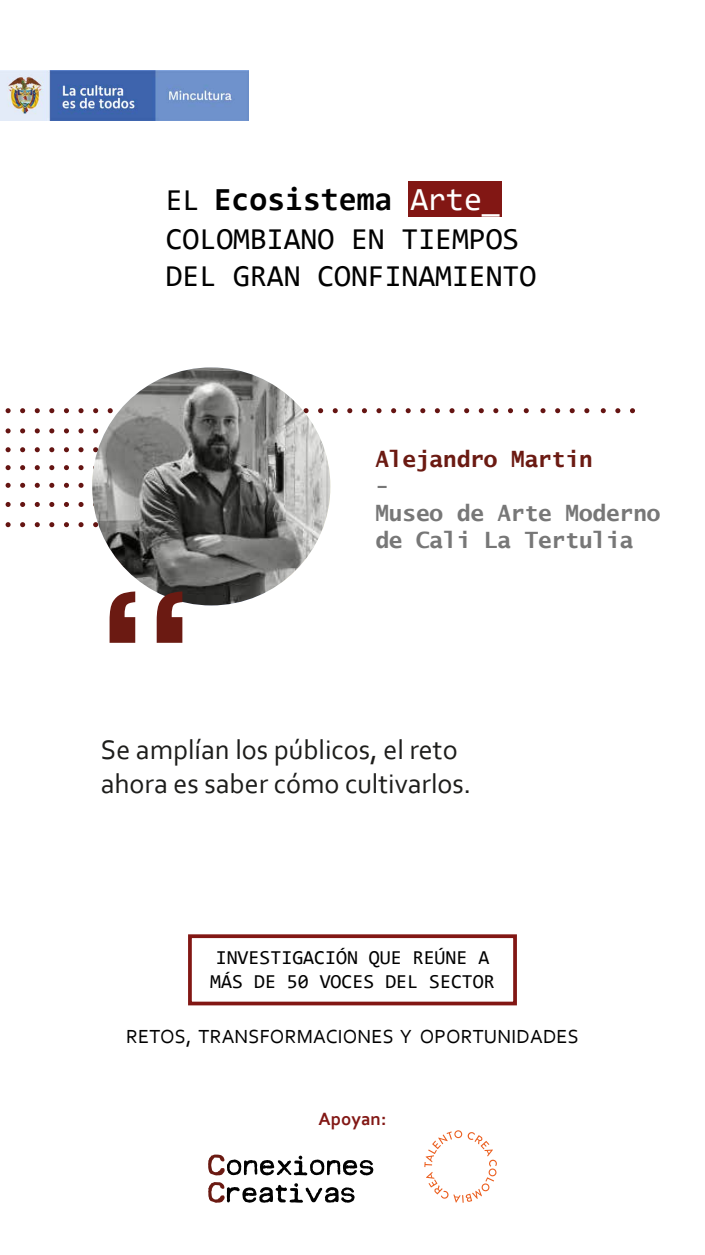
<style>
.page{position:relative;width:705px;height:1255px;background:#fff}
.page>*{position:absolute;margin:0;border:0;box-sizing:border-box;transform-origin:0 0}
.t1{font:700 32.5px "Consolas";color:#010101}
.t2{font:30.56px/36.7px "Consolas";color:#010101}
.t3{font:28.12px/33.8px "Corbel";color:#1d1d1b}
.t4{font:700 22.5px/27px "Lucida Sans Typewriter";color:#777}
.t5{font:700 22.5px "Lucida Sans Typewriter";color:#6b1a12}
.t6{font:19.88px/23.9px "Consolas";color:#010101}
.t7{font:19.88px "Corbel";letter-spacing:.01em;color:#010101}
.t8{font:700 18.62px "Corbel";color:#821714}
.s1{font-weight:400;font-size:30.56px}
.s2{font-weight:400;color:#fff}
</style>
<div class="page">
<div style="left:407px;top:181px;width:94px;height:36px;background:#821714"></div>
<svg style="left:208px;top:1155px;width:165px;height:21px"></svg>
<svg style="left:208px;top:1182px;width:147px;height:21px"></svg>
<svg style="left:424px;top:1130px;width:73px;height:73px"></svg>
<img style="left:0;top:71px;width:248px;height:50px">
<div style="left:188px;top:934px;width:328px;height:71px;border:4px solid #821714"></div>
<svg style="left:6px;top:522px;width:5px;height:5px"></svg>
<svg style="left:6px;top:502px;width:5px;height:5px"></svg>
<svg style="left:6px;top:483px;width:5px;height:5px"></svg>
<svg style="left:6px;top:465px;width:5px;height:5px"></svg>
<svg style="left:6px;top:447px;width:5px;height:5px"></svg>
<svg style="left:20px;top:522px;width:5px;height:5px"></svg>
<svg style="left:20px;top:502px;width:5px;height:5px"></svg>
<svg style="left:20px;top:483px;width:5px;height:5px"></svg>
<svg style="left:20px;top:465px;width:5px;height:5px"></svg>
<svg style="left:20px;top:447px;width:5px;height:5px"></svg>
<svg style="left:35px;top:522px;width:5px;height:5px"></svg>
<svg style="left:35px;top:502px;width:5px;height:5px"></svg>
<svg style="left:35px;top:483px;width:5px;height:5px"></svg>
<svg style="left:35px;top:465px;width:5px;height:5px"></svg>
<svg style="left:35px;top:447px;width:5px;height:5px"></svg>
<svg style="left:49px;top:522px;width:5px;height:5px"></svg>
<svg style="left:49px;top:502px;width:5px;height:5px"></svg>
<svg style="left:49px;top:483px;width:5px;height:5px"></svg>
<svg style="left:49px;top:465px;width:5px;height:5px"></svg>
<svg style="left:49px;top:447px;width:5px;height:5px"></svg>
<svg style="left:64px;top:522px;width:5px;height:5px"></svg>
<svg style="left:64px;top:502px;width:5px;height:5px"></svg>
<svg style="left:64px;top:483px;width:5px;height:5px"></svg>
<svg style="left:64px;top:465px;width:5px;height:5px"></svg>
<svg style="left:64px;top:447px;width:5px;height:5px"></svg>
<svg style="left:78px;top:522px;width:5px;height:5px"></svg>
<svg style="left:78px;top:502px;width:5px;height:5px"></svg>
<svg style="left:78px;top:483px;width:5px;height:5px"></svg>
<svg style="left:78px;top:465px;width:5px;height:5px"></svg>
<svg style="left:78px;top:447px;width:5px;height:5px"></svg>
<svg style="left:6px;top:428px;width:5px;height:5px"></svg>
<svg style="left:6px;top:408px;width:5px;height:5px"></svg>
<svg style="left:20px;top:428px;width:5px;height:5px"></svg>
<svg style="left:20px;top:408px;width:5px;height:5px"></svg>
<svg style="left:35px;top:428px;width:5px;height:5px"></svg>
<svg style="left:35px;top:408px;width:5px;height:5px"></svg>
<svg style="left:49px;top:428px;width:5px;height:5px"></svg>
<svg style="left:49px;top:408px;width:5px;height:5px"></svg>
<svg style="left:64px;top:428px;width:5px;height:5px"></svg>
<svg style="left:64px;top:408px;width:5px;height:5px"></svg>
<svg style="left:78px;top:428px;width:5px;height:5px"></svg>
<svg style="left:78px;top:408px;width:5px;height:5px"></svg>
<svg style="left:332px;top:408px;width:5px;height:5px"></svg>
<svg style="left:347px;top:408px;width:5px;height:5px"></svg>
<svg style="left:362px;top:408px;width:5px;height:5px"></svg>
<svg style="left:376px;top:408px;width:5px;height:5px"></svg>
<svg style="left:391px;top:408px;width:5px;height:5px"></svg>
<svg style="left:405px;top:408px;width:5px;height:5px"></svg>
<svg style="left:420px;top:408px;width:5px;height:5px"></svg>
<svg style="left:434px;top:408px;width:6px;height:5px"></svg>
<svg style="left:449px;top:408px;width:5px;height:5px"></svg>
<svg style="left:464px;top:408px;width:5px;height:5px"></svg>
<svg style="left:478px;top:408px;width:5px;height:5px"></svg>
<svg style="left:493px;top:408px;width:5px;height:5px"></svg>
<svg style="left:508px;top:408px;width:5px;height:5px"></svg>
<svg style="left:523px;top:408px;width:5px;height:5px"></svg>
<svg style="left:540px;top:408px;width:5px;height:5px"></svg>
<svg style="left:555px;top:408px;width:5px;height:5px"></svg>
<svg style="left:569px;top:408px;width:5px;height:5px"></svg>
<svg style="left:584px;top:408px;width:5px;height:5px"></svg>
<svg style="left:600px;top:408px;width:5px;height:5px"></svg>
<svg style="left:615px;top:408px;width:5px;height:5px"></svg>
<svg style="left:630px;top:408px;width:4px;height:5px"></svg>
<svg style="left:92px;top:367px;width:238px;height:238px"></svg>
<svg style="left:109px;top:591px;width:73px;height:52px"></svg>
<p class="t1" style="left:166px;top:178px;width:335px"><span class="s1">EL</span> Ecosistema <span class="s2">Arte_</span></p>
<p class="t2" style="left:166px;top:220px;width:372px">COLOMBIANO EN TIEMPOS<br>DEL GRAN CONFINAMIENTO</p>
<p class="t5" style="left:375px;top:446px;width:219px">Alejandro Martin</p>
<p class="t4" style="left:375px;top:472px;width:286px">-<br>Museo de Arte Moderno de Cali La Tertulia</p>
<p class="t3" style="left:101px;top:732px;width:372px">Se amplían los públicos, el reto ahora es saber cómo cultivarlos.</p>
<p class="t6" style="left:210px;top:945px;width:286px">INVESTIGACIÓN QUE REÚNE A<br>MÁS DE 50 VOCES DEL SECTOR</p>
<p class="t7" style="left:126px;top:1024px;width:454px">RETOS, TRANSFORMACIONES Y OPORTUNIDADES</p>
<p class="t8" style="left:318px;top:1107px;width:69px">Apoyan:</p>
</div>
